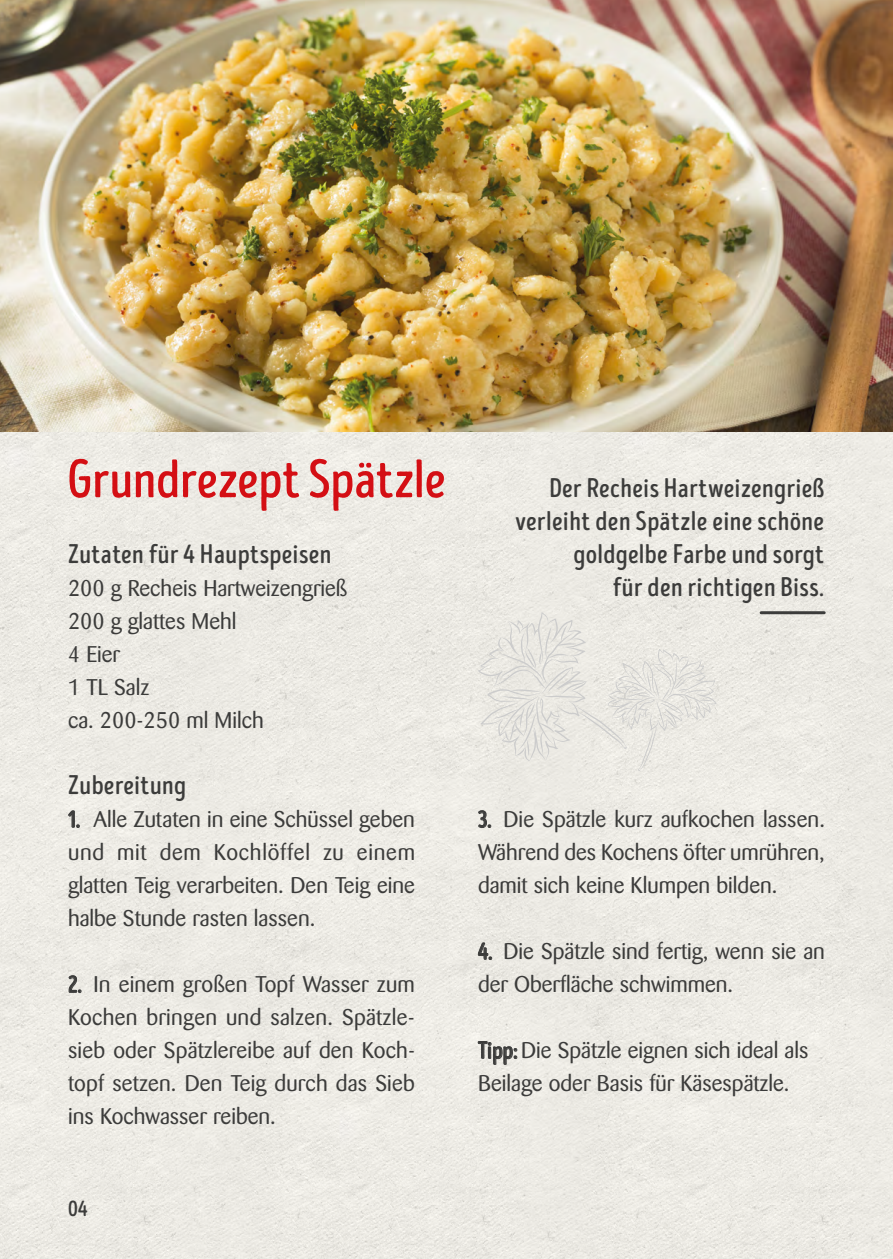
<style>
.page{position:relative;width:893px;height:1259px;background:#fff}
.page>*{position:absolute;margin:0;border:0;box-sizing:border-box;transform-origin:0 0}
.t1{font:54px "Intro Head B Base";letter-spacing:-.005em;color:#d40f14}
.t2{font:27px/33px "Intro Head B Base";letter-spacing:.015em;color:#3c3c3b;text-align:right}
.t3{font:22.5px/33px "Barmeno";color:#3c3c3b;text-align:justify}
.t4{font:22.5px "Intro Head B Base";color:#3c3c3b}
.s1{font-family:"Intro Head B Base";font-size:24px}
</style>
<div class="page">
<img style="left:0;top:431px;width:893px;height:828px">
<hr style="left:761px;top:611px;width:63px;height:3px;background:#3c3c3b">
<svg style="left:478px;top:612px;width:238px;height:159px;background:#e8e6e0"></svg>
<img style="left:0;top:0;width:893px;height:431px">
<h1 class="t1" style="left:67px;top:448px;width:380px">Grundrezept Spätzle</h1>
<p class="t2" style="left:68px;top:538px;width:265px">Zutaten für 4 Hauptspeisen</p>
<p class="t3" style="left:68px;top:572px;width:281px;text-align:left">200 g Recheis Hartweizengrieß<br>200 g glattes Mehl<br>4 Eier<br>1 TL Salz<br>ca. 200-250 ml Milch</p>
<p class="t2" style="left:68px;top:769px;width:120px">Zubereitung</p>
<p class="t3" style="left:68px;top:803px;width:348px"><span class="s1">1.</span> Alle Zutaten in eine Schüssel geben und mit dem Kochlöffel zu einem glatten Teig verarbeiten. Den Teig eine halbe Stunde rasten lassen.</p>
<p class="t3" style="left:68px;top:968px;width:349px"><span class="s1">2.</span> In einem großen Topf Wasser zum Kochen bringen und salzen. Spätzle&shy;sieb oder Spätzlereibe auf den Koch&shy;topf setzen. Den Teig durch das Sieb ins Kochwasser reiben.</p>
<p class="t4" style="left:68px;top:1196px;width:21px">04</p>
<p class="t2" style="left:516px;top:472px;width:310px">Der Recheis Hartweizengrieß verleiht den Spätzle eine schöne goldgelbe Farbe und sorgt<br>für den richtigen Biss.</p>
<p class="t3" style="left:478px;top:803px;width:348px"><span class="s1">3.</span> Die Spätzle kurz aufkochen lassen.<br>Während des Kochens öfter umrühren, damit sich keine Klumpen bilden.</p>
<p class="t3" style="left:478px;top:935px;width:348px"><span class="s1">4.</span> Die Spätzle sind fertig, wenn sie an der Oberfläche schwimmen.</p>
<p class="t3" style="left:478px;top:1034px;width:332px"><span class="s1">Tipp:</span> Die Spätzle eignen sich ideal als<br>Beilage oder Basis für Käsespätzle.</p>
</div>
